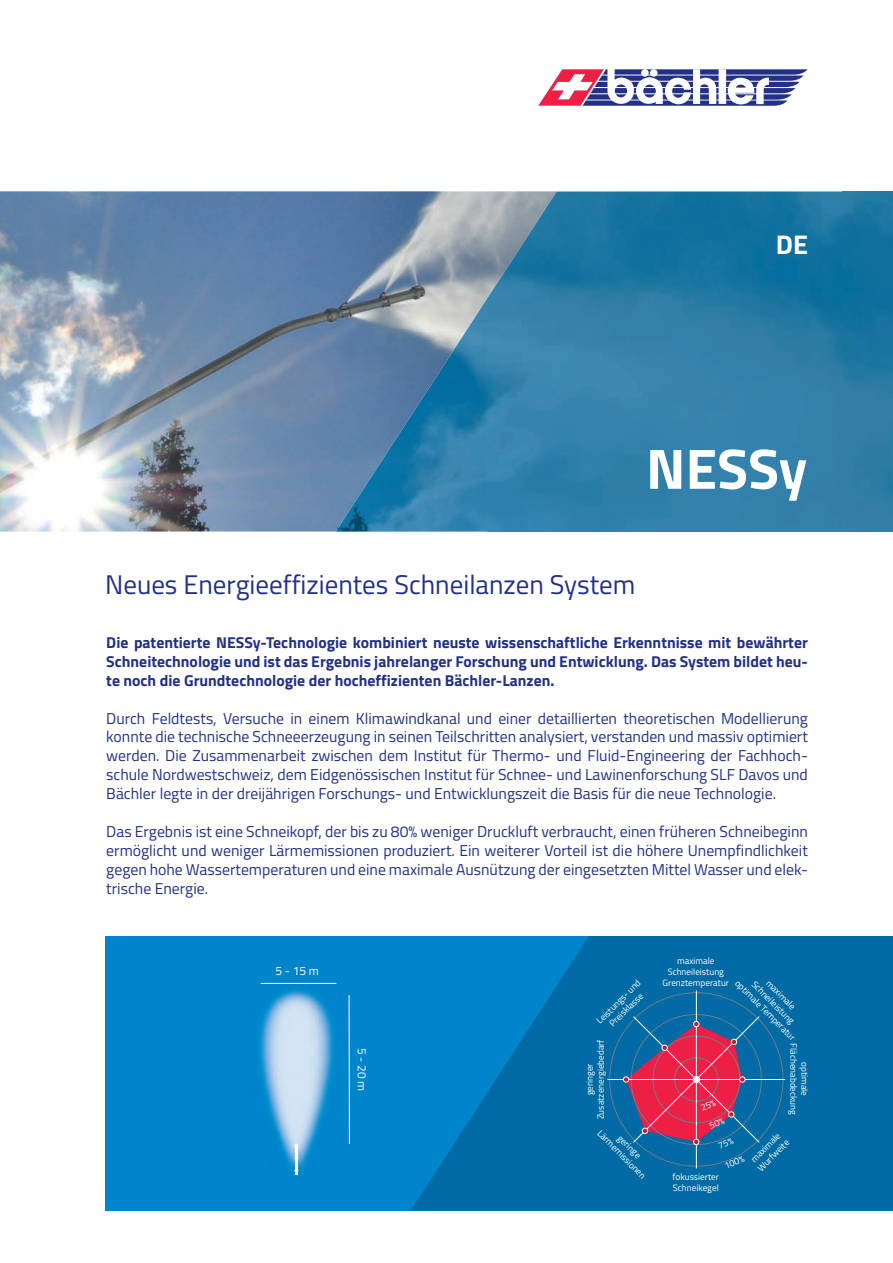
<style>
.page{position:relative;width:893px;height:1263px;background:#fff}
.page>*{position:absolute;margin:0;border:0;box-sizing:border-box;transform-origin:0 0}
.t1{font:700 57px "Titillium Web";color:#fff}
.t2{font:27px "Titillium Web";color:#223187}
.t3{font:700 27px "Titillium Web";color:#fff}
.t4{font:15.75px/18.9px "Titillium Web";color:#223187;text-align:justify}
.t5{font:700 15.75px/18.9px "Titillium Web";color:#223187;text-align:justify}
.t6{font:12px "Titillium Web";color:#fff}
.t7{font:9.15px/10.9px "Titillium Web";color:#fff;text-align:center}
</style>
<div class="page">
<img style="left:0;top:191px;width:893px;height:340px">
<hr style="left:336px;top:531px;width:557px;height:1px;background:#5194c2">
<img style="left:487px;top:192px;width:406px;height:339px">
<img style="left:437px;top:297px;width:51px;height:234px">
<img style="left:386px;top:375px;width:51px;height:156px">
<img style="left:336px;top:453px;width:51px;height:78px">
<svg style="left:538px;top:69px;width:270px;height:37px"></svg>
<div style="left:106px;top:936px;width:787px;height:274px;background:#0084ca"></div>
<svg style="left:411px;top:936px;width:482px;height:275px;fill:#006aa4"></svg>
<hr style="left:607px;top:1079px;width:178px;height:1px;background:#fff">
<hr style="left:696px;top:990px;width:1px;height:178px;background:#fff">
<img style="left:261px;top:982px;width:76px;height:2px">
<img style="left:260px;top:983px;width:73px;height:192px">
<hr style="left:295px;top:1145px;width:3px;height:29px;background:#fff">
<hr style="left:349px;top:995px;width:1px;height:149px;background:#fff">
<hr style="left:261px;top:983px;width:75px;height:1px;background:#fff">
<svg style="left:623px;top:1015px;width:137px;height:134px;background:#794e7a"></svg>
<h2 class="t3" style="left:776px;top:224px;width:34px">DE</h2>
<h1 class="t1" style="left:646px;top:425px;width:163px">NESSy</h1>
<h2 class="t2" style="left:105px;top:565px;width:532px">Neues Energieeffizientes Schneilanzen System</h2>
<p class="t5" style="left:106px;top:632px;width:703px">Die patentierte NESSy-Technologie kombiniert neuste wissenschaftliche Erkenntnisse mit bewährter Schneitechnologie und ist das Ergebnis jahrelanger Forschung und Entwicklung. Das System bildet heu&shy;te noch die Grundtechnologie der hocheffizienten Bächler-Lanzen.</p>
<p class="t4" style="left:106px;top:708px;width:703px">Durch Feldtests, Versuche in einem Klimawindkanal und einer detaillierten theoretischen Modellierung konnte die technische Schneeerzeugung in seinen Teilschritten analysiert, verstanden und massiv optimiert werden. Die Zusammenarbeit zwischen dem Institut für Thermo- und Fluid-Engineering der Fachhoch&shy;schule Nordwestschweiz, dem Eidgenössischen Institut für Schnee- und Lawinenforschung SLF Davos und Bächler legte in der dreijährigen Forschungs- und Entwicklungszeit die Basis für die neue Technologie.</p>
<p class="t4" style="left:106px;top:821px;width:703px">Das Ergebnis ist eine Schneikopf, der bis zu 80% weniger Druckluft verbraucht, einen früheren Schneibeginn ermöglicht und weniger Lärmemissionen produziert. Ein weiterer Vorteil ist die höhere Unempfindlichkeit gegen hohe Wassertemperaturen und eine maximale Ausnützung der eingesetzten Mittel Wasser und elek&shy;trische Energie.</p>
<p class="t6" style="left:275px;top:962px;width:45px">5 - 15 m</p>
<p class="t6" style="left:371px;top:1048px;width:45px;rotate:90deg">5 - 20 m</p>
<p class="t7" style="left:594px;top:1018px;width:59px;rotate:-45deg">Leistungs- und<br>Preisklasse</p>
<p class="t7" style="left:584px;top:1119px;width:81px;rotate:-90deg">geringer<br>Zusatzenergiebedarf</p>
<p class="t7" style="left:611px;top:1120px;width:66px;rotate:45deg">geringe<br>Lärmemissionen</p>
<p class="t7" style="left:663px;top:955px;width:68px">maximale<br>Schneileistung<br>Grenztemperatur</p>
<p class="t7" style="left:757px;top:978px;width:58px;rotate:45deg">Schneileistung</p>
<p class="t7" style="left:772px;top:977px;width:39px;rotate:45deg">maximale</p>
<p class="t7" style="left:741px;top:977px;width:82px;rotate:45deg">optimale Temperatur</p>
<p class="t7" style="left:810px;top:1043px;width:73px;rotate:90deg">optimale<br>Flächenabdeckung</p>
<p class="t7" style="left:747px;top:1157px;width:42px;text-align:left;rotate:-45deg">maximale<br>Wurfweite</p>
<p class="t7" style="left:723px;top:1160px;width:22px;rotate:-23deg">100%</p>
<p class="t7" style="left:673px;top:1171px;width:48px;text-align:left">fokussierter<br>Schneikegel</p>
</div>
